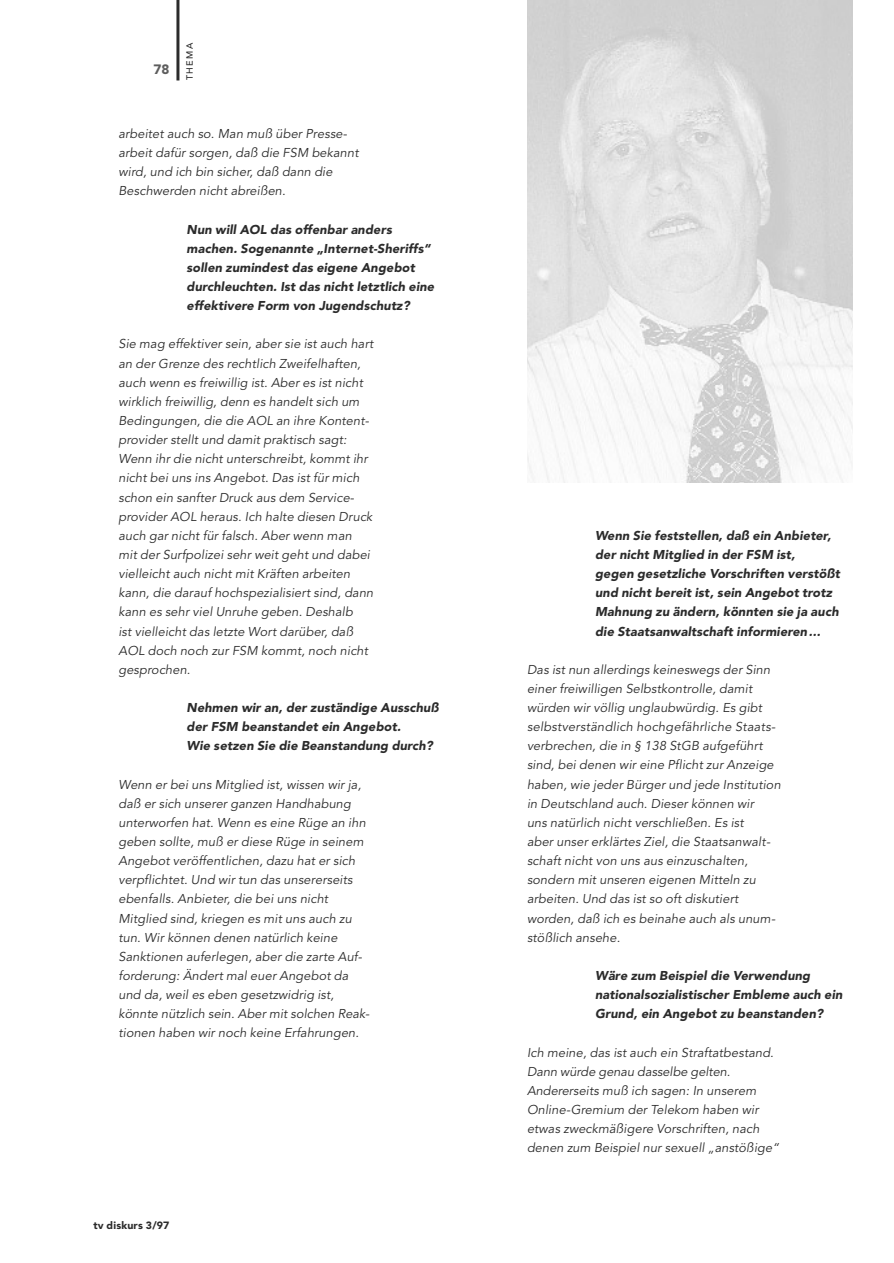
<style>
.page{position:relative;width:894px;height:1263px;background:#fff}
.page>*{position:absolute;margin:0;border:0;box-sizing:border-box;transform-origin:0 0}
.t1{font:900 13.5px "Avenir";color:#5d5d5d}
.t2{font:italic 12.75px/19.2px "Avenir";letter-spacing:.01em;color:#2b2b2b}
.t3{font:italic 900 12.75px/19.2px "Avenir";letter-spacing:.01em;color:#2b2b2b}
.t4{font:900 10.5px "Avenir";letter-spacing:.015em;color:#2b2b2b}
.t5{font:500 9px "Avenir";letter-spacing:.165em;color:#2b2b2b}
</style>
<div class="page">
<svg style="left:176px;top:0;width:677px;height:483px"></svg>
<p class="t1" style="left:153px;top:63px;width:17px">78</p>
<p class="t5" style="left:186px;top:80px;width:39px;rotate:-90deg">THEMA</p>
<p class="t2" style="left:118px;top:125px;width:241px">arbeitet auch so. Man muß über Presse&shy;arbeit dafür sorgen, daß die FSM bekannt wird, und ich bin sicher, daß dann die Beschwerden nicht abreißen.</p>
<p class="t3" style="left:186px;top:221px;width:249px">Nun will AOL das offenbar anders machen. Sogenannte „Internet-Sheriffs“ sollen zumindest das eigene Angebot durchleuchten. Ist das nicht letztlich eine effektivere Form von Jugendschutz?</p>
<p class="t2" style="left:118px;top:336px;width:256px">Sie mag effektiver sein, aber sie ist auch hart an der Grenze des rechtlich Zweifelhaften, auch wenn es freiwillig ist. Aber es ist nicht wirklich freiwillig, denn es handelt sich um Bedingungen, die die AOL an ihre Kontent&shy;provider stellt und damit praktisch sagt:<br>Wenn ihr die nicht unterschreibt, kommt ihr nicht bei uns ins Angebot. Das ist für mich schon ein sanfter Druck aus dem Service&shy;provider AOL heraus. Ich halte diesen Druck auch gar nicht für falsch. Aber wenn man<br>mit der Surfpolizei sehr weit geht und dabei vielleicht auch nicht mit Kräften arbeiten kann, die darauf hochspezialisiert sind, dann kann es sehr viel Unruhe geben. Deshalb<br>ist vielleicht das letzte Wort darüber, daß AOL doch noch zur FSM kommt, noch nicht gesprochen.</p>
<p class="t3" style="left:186px;top:699px;width:253px">Nehmen wir an, der zuständige Ausschuß der FSM beanstandet ein Angebot.<br>Wie setzen Sie die Beanstandung durch?</p>
<p class="t2" style="left:118px;top:776px;width:252px">Wenn er bei uns Mitglied ist, wissen wir ja, daß er sich unserer ganzen Handhabung unterworfen hat. Wenn es eine Rüge an ihn geben sollte, muß er diese Rüge in seinem Angebot veröffentlichen, dazu hat er sich verpflichtet. Und wir tun das unsererseits ebenfalls. Anbieter, die bei uns nicht Mitglied sind, kriegen es mit uns auch zu tun. Wir können denen natürlich keine Sanktionen auferlegen, aber die zarte Auf&shy;forderung: Ändert mal euer Angebot da und da, weil es eben gesetzwidrig ist, könnte nützlich sein. Aber mit solchen Reak&shy;tionen haben wir noch keine Erfahrungen.</p>
<p class="t4" style="left:93px;top:1221px;width:78px">tv diskurs 3/97</p>
<p class="t3" style="left:595px;top:527px;width:246px">Wenn Sie feststellen, daß ein Anbieter, der nicht Mitglied in der FSM ist,<br>gegen gesetzliche Vorschriften verstößt und nicht bereit ist, sein Angebot trotz Mahnung zu ändern, könnten sie ja auch die Staatsanwaltschaft informieren...</p>
<p class="t2" style="left:527px;top:661px;width:255px">Das ist nun allerdings keineswegs der Sinn einer freiwilligen Selbstkontrolle, damit würden wir völlig unglaubwürdig. Es gibt selbstverständlich hochgefährliche Staats&shy;verbrechen, die in § 138 StGB aufgeführt sind, bei denen wir eine Pflicht zur Anzeige haben, wie jeder Bürger und jede Institution in Deutschland auch. Dieser können wir<br>uns natürlich nicht verschließen. Es ist<br>aber unser erklärtes Ziel, die Staatsanwalt&shy;schaft nicht von uns aus einzuschalten, sondern mit unseren eigenen Mitteln zu arbeiten. Und das ist so oft diskutiert worden, daß ich es beinahe auch als unum&shy;stößlich ansehe.</p>
<p class="t3" style="left:595px;top:967px;width:249px">Wäre zum Beispiel die Verwendung nationalsozialistischer Embleme auch ein<br>Grund, ein Angebot zu beanstanden?</p>
<p class="t2" style="left:527px;top:1044px;width:253px">Ich meine, das ist auch ein Straftatbestand.<br>Dann würde genau dasselbe gelten.<br>Andererseits muß ich sagen: In unserem Online-Gremium der Telekom haben wir etwas zweckmäßigere Vorschriften, nach denen zum Beispiel nur sexuell „anstößige“</p>
</div>
